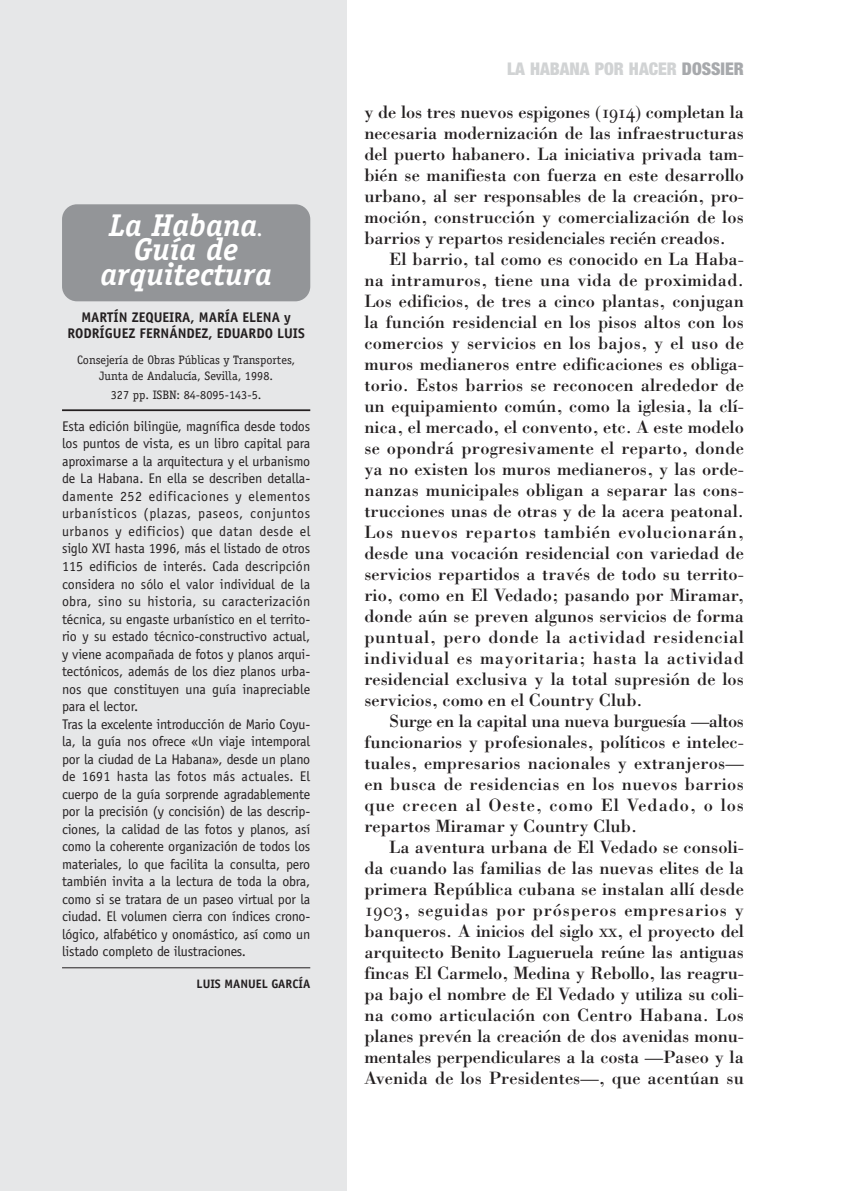
<style>
.page{position:relative;width:844px;height:1191px;background:#fff}
.page>*{position:absolute;margin:0;border:0;box-sizing:border-box;transform-origin:0 0}
.t1{font:italic 700 31.5px/24.5px "Officina Serif";color:#fff;text-align:center}
.t2{font:18.38px "Bodoni";color:#231f20}
.t3{font:18.38px "Bodoni";letter-spacing:.03em;color:#231f20}
.t4{font:18.38px "Bodoni";letter-spacing:-.025em;color:#231f20}
.t5{font:18.38px "Bodoni";letter-spacing:.035em;color:#231f20}
.t6{font:18.38px "Bodoni";letter-spacing:.04em;color:#231f20}
.t7{font:18.38px "Bodoni";letter-spacing:.045em;color:#231f20}
.t8{font:900 condensed 17.5px "Helvetica Neue";color:#d1d3d4}
.t9{font:14px/17.5px "Officina Sans";letter-spacing:-.01em;color:#231f20}
.t10{font:700 14px/15.8px "Officina Sans";color:#231f20;text-align:center}
.t11{font:12.25px/15.8px "Officina Serif";color:#231f20;text-align:center}
.t12{font:700 12.25px "Officina Sans";color:#231f20}
.s1{font-size:17.5px}
.s2{color:#a7a9ac}
.s3{font-family:"Bodoni Old Face BE Regular SC"}
</style>
<div class="page">
<div style="left:0;top:0;width:347px;height:1191px;background:#e6e7e8"></div>
<div style="left:62px;top:204px;width:248px;height:97px;background:#939598;border-radius:15px"></div>
<hr style="left:62px;top:409px;width:248px;height:2px;background:#231f20">
<hr style="left:62px;top:967px;width:248px;height:1px;background:#231f20">
<h1 class="t1" style="left:100px;top:215px;width:173px">La Habana<span class="s1">.<br></span>Guía de arquitectura</h1>
<p class="t10" style="left:67px;top:311px;width:239px">MARTÍN ZEQUEIRA, MARÍA ELENA y<br>RODRÍGUEZ FERNÁNDEZ, EDUARDO LUIS</p>
<p class="t11" style="left:77px;top:353px;width:220px">Consejería de Obras Públicas y Transportes,<br>Junta de Andalucía, Sevilla, 1998.</p>
<p class="t11" style="left:111px;top:388px;width:152px">327 pp. ISBN: 84-8095-143-5.</p>
<p class="t9" style="left:62px;top:418px;width:250px">Esta edición bilingüe, magnífica desde todos los puntos de vista, es un libro capital para aproximarse a la arquitectura y el urbanismo de La Habana. En ella se describen detalla&shy;damente 252 edificaciones y elementos urbanísticos (plazas, paseos, conjuntos urbanos y edificios) que datan desde el siglo XVI hasta 1996, más el listado de otros 115 edificios de interés. Cada descripción considera no sólo el valor individual de la obra, sino su historia, su caracterización técnica, su engaste urbanístico en el territo&shy;rio y su estado técnico-constructivo actual, y viene acompañada de fotos y planos arqui&shy;tectónicos, además de los diez planos urba&shy;nos que constituyen una guía inapreciable para el lector.<br>Tras la excelente introducción de Mario Coyu&shy;la, la guía nos ofrece «Un viaje intemporal por la ciudad de La Habana», desde un plano de 1691 hasta las fotos más actuales. El cuerpo de la guía sorprende agradablemente por la precisión (y concisión) de las descrip&shy;ciones, la calidad de las fotos y planos, así como la coherente organización de todos los materiales, lo que facilita la consulta, pero también invita a la lectura de toda la obra, como si se tratara de un paseo virtual por la ciudad. El volumen cierra con índices crono&shy;lógico, alfabético y onomástico, así como un listado completo de ilustraciones.</p>
<p class="t12" style="left:196px;top:978px;width:115px">LUIS MANUEL GARCÍA</p>
<p class="t8" style="left:507px;top:63px;width:238px">LA HABANA POR HACER <span class="s2">DOSSIER</span></p>
<p class="t2" style="left:364px;top:105px;width:381px">y de los tres nuevos espigones (<span class="s3">1914</span>) completan la</p>
<p class="t2" style="left:364px;top:126px;width:381px">necesaria modernización de las infraestructuras</p>
<p class="t2" style="left:364px;top:147px;width:381px">del puerto habanero. La iniciativa privada tam-</p>
<p class="t2" style="left:364px;top:168px;width:381px">bién se manifiesta con fuerza en este desarrollo</p>
<p class="t2" style="left:364px;top:189px;width:381px">urbano, al ser responsables de la creación, pro-</p>
<p class="t2" style="left:364px;top:210px;width:381px">moción, construcción y comercialización de los</p>
<p class="t2" style="left:364px;top:231px;width:363px">barrios y repartos residenciales recién creados.</p>
<p class="t2" style="left:389px;top:252px;width:356px">El barrio, tal como es conocido en La Haba-</p>
<p class="t2" style="left:364px;top:273px;width:381px">na intramuros, tiene una vida de proximidad.</p>
<p class="t2" style="left:364px;top:294px;width:381px">Los edificios, de tres a cinco plantas, conjugan</p>
<p class="t2" style="left:364px;top:315px;width:381px">la función residencial en los pisos altos con los</p>
<p class="t2" style="left:364px;top:336px;width:381px">comercios y servicios en los bajos, y el uso de</p>
<p class="t2" style="left:364px;top:357px;width:381px">muros medianeros entre edificaciones es obliga-</p>
<p class="t2" style="left:364px;top:378px;width:381px">torio. Estos barrios se reconocen alrededor de</p>
<p class="t2" style="left:364px;top:399px;width:381px">un equipamiento común, como la iglesia, la clí-</p>
<p class="t2" style="left:364px;top:420px;width:381px">nica, el mercado, el convento, etc. A este modelo</p>
<p class="t2" style="left:364px;top:441px;width:381px">se opondrá progresivamente el reparto, donde</p>
<p class="t2" style="left:364px;top:462px;width:381px">ya no existen los muros medianeros, y las orde-</p>
<p class="t2" style="left:364px;top:483px;width:381px">nanzas municipales obligan a separar las cons-</p>
<p class="t2" style="left:364px;top:504px;width:381px">trucciones unas de otras y de la acera peatonal.</p>
<p class="t5" style="left:364px;top:525px;width:381px">Los nuevos repartos también evolucionarán,</p>
<p class="t2" style="left:364px;top:546px;width:381px">desde una vocación residencial con variedad de</p>
<p class="t2" style="left:364px;top:567px;width:381px">servicios repartidos a través de todo su territo-</p>
<p class="t2" style="left:364px;top:588px;width:381px">rio, como en El Vedado; pasando por Miramar,</p>
<p class="t2" style="left:364px;top:609px;width:381px">donde aún se preven algunos servicios de forma</p>
<p class="t3" style="left:364px;top:630px;width:381px">puntual, pero donde la actividad residencial</p>
<p class="t3" style="left:364px;top:651px;width:381px">individual es mayoritaria; hasta la actividad</p>
<p class="t2" style="left:364px;top:672px;width:381px">residencial exclusiva y la total supresión de los</p>
<p class="t2" style="left:364px;top:693px;width:280px">servicios, como en el Country Club.</p>
<p class="t4" style="left:389px;top:714px;width:356px">Surge en la capital una nueva burguesía —altos</p>
<p class="t2" style="left:364px;top:735px;width:381px">funcionarios y profesionales, políticos e intelec-</p>
<p class="t2" style="left:364px;top:756px;width:381px">tuales, empresarios nacionales y extranjeros—</p>
<p class="t2" style="left:364px;top:777px;width:381px">en busca de residencias en los nuevos barrios</p>
<p class="t7" style="left:364px;top:798px;width:381px">que crecen al Oeste, como El Vedado, o los</p>
<p class="t2" style="left:364px;top:819px;width:274px">repartos Miramar y Country Club.</p>
<p class="t2" style="left:389px;top:840px;width:356px">La aventura urbana de El Vedado se consoli-</p>
<p class="t2" style="left:364px;top:861px;width:381px">da cuando las familias de las nuevas elites de la</p>
<p class="t2" style="left:364px;top:882px;width:381px">primera República cubana se instalan allí desde</p>
<p class="t6" style="left:364px;top:903px;width:381px"><span class="s3">1903</span>, seguidas por prósperos empresarios y</p>
<p class="t2" style="left:364px;top:924px;width:381px">banqueros. A inicios del siglo <span class="s3">xx</span>, el proyecto del</p>
<p class="t2" style="left:364px;top:945px;width:381px">arquitecto Benito Lagueruela reúne las antiguas</p>
<p class="t2" style="left:364px;top:966px;width:381px">fincas El Carmelo, Medina y Rebollo, las reagru-</p>
<p class="t2" style="left:364px;top:987px;width:381px">pa bajo el nombre de El Vedado y utiliza su coli-</p>
<p class="t2" style="left:364px;top:1008px;width:381px">na como articulación con Centro Habana. Los</p>
<p class="t2" style="left:364px;top:1029px;width:381px">planes prevén la creación de dos avenidas monu-</p>
<p class="t2" style="left:364px;top:1050px;width:381px">mentales perpendiculares a la costa —Paseo y la</p>
<p class="t2" style="left:364px;top:1071px;width:381px">Avenida de los Presidentes—, que acentúan su</p>
</div>
